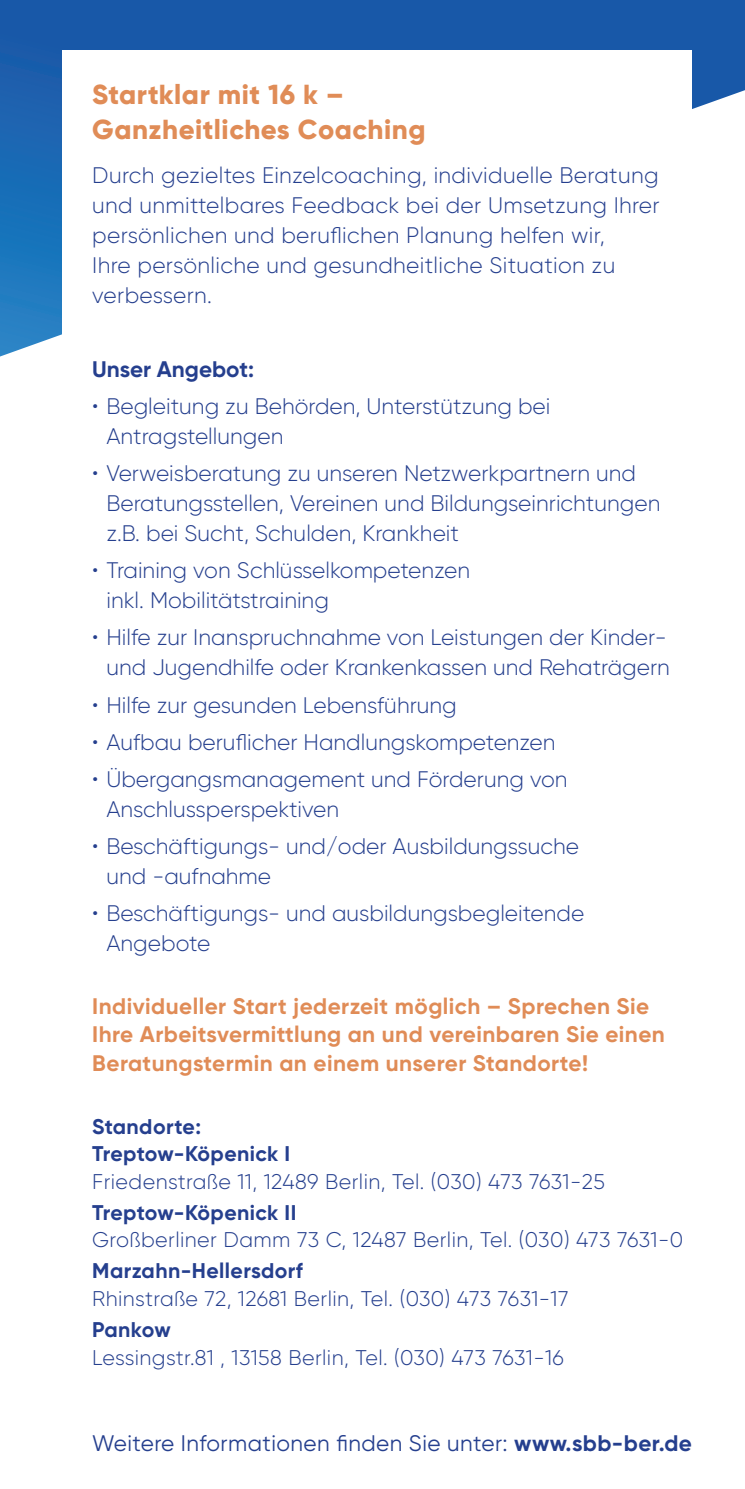
<style>
.page{position:relative;width:745px;height:1489px;background:#fff}
.page>*{position:absolute;margin:0;border:0;box-sizing:border-box;transform-origin:0 0}
.t1{font:800 27.5px/35px "Gilroy";letter-spacing:.02em;color:#e08c57}
.t2{font:300 22.5px/30px "Gilroy";color:#253f8e}
.t3{font:700 22.5px/28.8px "Gilroy";letter-spacing:.02em;color:#e08c57}
.t4{font:22.5px "Gilroy";letter-spacing:.02em;color:#253f8e}
.t5{font:700 22.5px "Gilroy";color:#253f8e}
.t6{font:300 21.25px "Gilroy";letter-spacing:.02em;color:#253f8e}
.t7{font:700 21.25px/27.5px "Gilroy";letter-spacing:.02em;color:#253f8e}
.s1{font-weight:700}
</style>
<div class="page">
<div style="left:0;top:0;width:744px;height:85px;background:#1858a8"></div>
<svg style="left:0;top:85px;width:744px;height:272px"></svg>
<div style="left:62px;top:50px;width:629px;height:297px;background:#fff"></div>
<p class="t1" style="left:92px;top:76px;width:334px">Startklar mit 16 k –<br>Ganzheitliches Coaching</p>
<p class="t2" style="left:92px;top:160px;width:568px">Durch gezieltes Einzelcoaching, individuelle Beratung und unmittelbares Feedback bei der Umsetzung Ihrer persönlichen und beruflichen Planung helfen wir,<br>Ihre persönliche und gesundheitliche Situation zu verbessern.</p>
<p class="t5" style="left:92px;top:355px;width:163px">Unser Angebot:</p>
<p class="t2" style="left:106px;top:391px;width:445px;text-indent:-14px">• Begleitung zu Behörden, Unterstützung bei<br>Antragstellungen</p>
<p class="t2" style="left:106px;top:458px;width:555px;text-indent:-14px">• Verweisberatung zu unseren Netzwerkpartnern und<br>Beratungsstellen, Vereinen und Bildungseinrichtungen z.B. bei Sucht, Schulden, Krankheit</p>
<p class="t2" style="left:106px;top:555px;width:365px;text-indent:-14px">• Training von Schlüsselkompetenzen inkl. Mobilitätstraining</p>
<p class="t2" style="left:92px;top:622px;width:579px;text-align:right">• Hilfe zur Inanspruchnahme von Leistungen der Kinder&shy;und Jugendhilfe oder Krankenkassen und Rehaträgern</p>
<p class="t2" style="left:92px;top:689px;width:366px">• Hilfe zur gesunden Lebensführung</p>
<p class="t2" style="left:92px;top:726px;width:464px">• Aufbau beruflicher Handlungskompetenzen</p>
<p class="t2" style="left:106px;top:763px;width:462px;text-indent:-14px">• Übergangsmanagement und Förderung von<br>Anschlussperspektiven</p>
<p class="t2" style="left:106px;top:830px;width:474px;text-indent:-14px">• Beschäftigungs- und/oder Ausbildungssuche und -aufnahme</p>
<p class="t2" style="left:106px;top:897px;width:479px;text-indent:-14px">• Beschäftigungs- und ausbildungsbegleitende<br>Angebote</p>
<p class="t3" style="left:92px;top:991px;width:574px">Individueller Start jederzeit möglich – Sprechen Sie<br>Ihre Arbeitsvermittlung an und vereinbaren Sie einen<br>Beratungstermin an einem unserer Standorte!</p>
<p class="t7" style="left:92px;top:1112px;width:199px">Standorte:<br>Treptow-Köpenick I</p>
<p class="t6" style="left:92px;top:1168px;width:514px">Friedenstraße 11, 12489 Berlin, Tel. (030) 473 7631-25</p>
<p class="t7" style="left:92px;top:1198px;width:205px">Treptow-Köpenick II</p>
<p class="t6" style="left:92px;top:1226px;width:592px">Großberliner Damm 73 C, 12487 Berlin, Tel. (030) 473 7631-0</p>
<p class="t7" style="left:92px;top:1256px;width:212px">Marzahn-Hellersdorf</p>
<p class="t6" style="left:92px;top:1285px;width:477px">Rhinstraße 72, 12681 Berlin, Tel. (030) 473 7631-17</p>
<p class="t7" style="left:92px;top:1315px;width:80px">Pankow</p>
<p class="t6" style="left:92px;top:1343px;width:473px">Lessingstr.81 , 13158 Berlin, Tel. (030) 473 7631-16</p>
<p class="t4" style="left:92px;top:1429px;width:601px">Weitere Informationen finden Sie unter: <span class="s1">www.sbb-ber.de</span></p>
</div>
